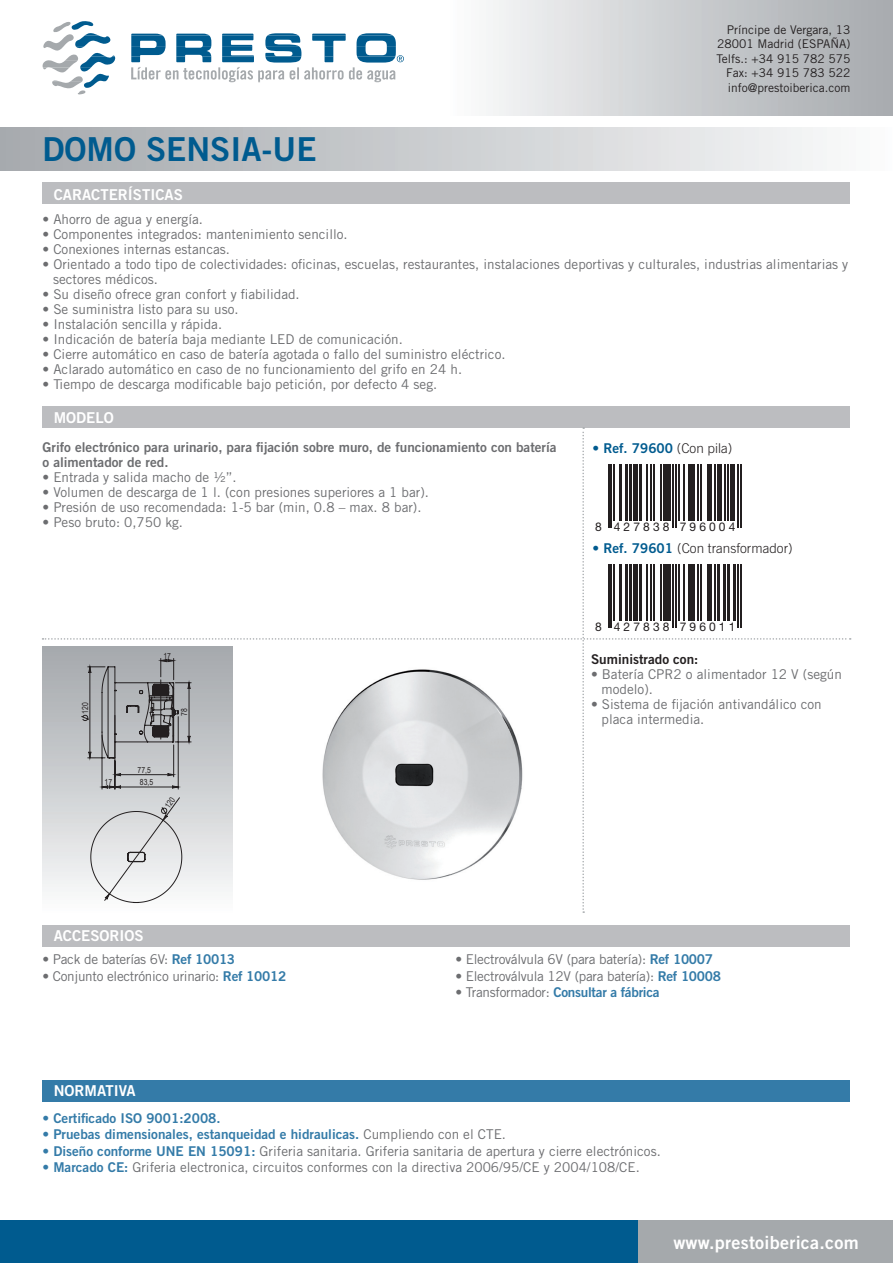
<style>
.page{position:relative;width:893px;height:1263px;background:#fff}
.page>*{position:absolute;margin:0;border:0;box-sizing:border-box;transform-origin:0 0}
.t1{font:33px "Trade Gothic Bold Two";color:#005b8f}
.t2{font:18px "Trade Gothic Bold Two";letter-spacing:.015em;color:#fff}
.t3{font:15px "Trade Gothic Bold Two";color:#fff}
.CARACTERISTICAS{font:13.5px/15px "Trade Gothic";color:#6c6d70}
.TEXTO_NORMAL{font:13.5px "Trade Gothic";color:#6c6d70}
.CARACTERISTICAS-2{font:13.5px "Trade Gothic";letter-spacing:-.02em;color:#6c6d70}
.TEXTO_NORMAL-2{font:13.5px "Trade Gothic Bold Two";color:#6c6d70}
.TEXTO_NORMAL-3{font:13.5px "Trade Gothic Bold Two";color:#347ba8}
.TEXTO_NORMAL-4{font:13.5px "Trade Gothic Bold Two";letter-spacing:-.02em;color:#347ba8}
.t4{font:300 13.5px "Trade Gothic";color:#231f20}
.t5{font:13.5px "Trade Gothic Bold Two";color:#005b8f}
.TEXTO_NORMAL-5{font:13.5px "Trade Gothic Bold Two";color:#231f20}
.t6{font:12px "Trade Gothic";color:#231f20}
.t7{font:12px "Helvetica Neue";letter-spacing:.265em;color:#231f20}
.t8{font:8.4px/12.3px "Arial Narrow";color:#231f20}
.s1{font-family:"Trade Gothic";font-weight:300;color:#231f20}
.s2{font-family:"Trade Gothic Bold Two";font-weight:400;color:#005b8f}
.s3{font-family:"Trade Gothic Bold Two";color:#347ba8}
.s4{font-family:"Trade Gothic";color:#6c6d70}
</style>
<div class="page">
<div style="left:628px;top:1220px;width:265px;height:43px;background:#a5a9ac"></div>
<div style="left:0;top:128px;width:893px;height:42px;background:linear-gradient(to right,#a3a7ab,#fafafb)"></div>
<div style="left:43px;top:183px;width:807px;height:21px;background:#bcbdc0"></div>
<div style="left:446px;top:0;width:447px;height:116px;background:linear-gradient(to right,#fbfcfc,#a4a8ac)"></div>
<div style="left:0;top:1220px;width:637px;height:43px;background:#005b8f"></div>
<svg style="left:42px;top:21px;width:362px;height:74px"></svg>
<div style="left:43px;top:1080px;width:807px;height:21px;background:#347ba8"></div>
<div style="left:43px;top:406px;width:807px;height:21px;background:#bcbdc0"></div>
<div style="left:43px;top:925px;width:807px;height:21px;background:#bcbdc0"></div>
<svg style="left:43px;top:427px;width:808px;height:486px"></svg>
<p class="t1" style="left:43px;top:129px;width:276px">DOMO SENSIA-UE</p>
<p class="t3" style="left:54px;top:185px;width:131px">CARACTERÍSTICAS</p>
<p class="t6" style="left:727px;top:23px;width:125px">Príncipe de Vergara, 13</p>
<p class="t6" style="left:717px;top:37px;width:135px">28001 Madrid (ESPAÑA)</p>
<p class="t6" style="left:716px;top:51px;width:136px">Telfs.: +34 915 782 575</p>
<p class="t6" style="left:726px;top:66px;width:126px">Fax: +34 915 783 522</p>
<p class="t6" style="left:728px;top:80px;width:124px">info@prestoiberica.com</p>
<p class="CARACTERISTICAS" style="left:43px;top:211px;width:162px">• Ahorro de agua y energía.</p>
<p class="CARACTERISTICAS" style="left:43px;top:226px;width:307px">• Componentes integrados: mantenimiento sencillo.</p>
<p class="CARACTERISTICAS" style="left:43px;top:241px;width:189px">• Conexiones internas estancas.</p>
<p class="CARACTERISTICAS" style="left:53px;top:256px;width:797px;text-indent:-10px">• Orientado a todo tipo de colectividades: oficinas, escuelas, restaurantes, instalaciones deportivas y culturales, industrias alimentarias y sectores médicos.</p>
<p class="CARACTERISTICAS" style="left:43px;top:286px;width:259px">• Su diseño ofrece gran confort y fiabilidad.</p>
<p class="CARACTERISTICAS" style="left:43px;top:301px;width:198px">• Se suministra listo para su uso.</p>
<p class="CARACTERISTICAS" style="left:43px;top:316px;width:181px">• Instalación sencilla y rápida.</p>
<p class="CARACTERISTICAS" style="left:43px;top:331px;width:362px">• Indicación de batería baja mediante LED de comunicación.</p>
<p class="CARACTERISTICAS" style="left:43px;top:346px;width:465px">• Cierre automático en caso de batería agotada o fallo del suministro eléctrico.</p>
<p class="CARACTERISTICAS" style="left:43px;top:361px;width:421px">• Aclarado automático en caso de no funcionamiento del grifo en 24 h.</p>
<p class="CARACTERISTICAS" style="left:43px;top:376px;width:396px">• Tiempo de descarga modificable bajo petición, por defecto 4 seg.</p>
<p class="t3" style="left:54px;top:408px;width:62px">MODELO</p>
<p class="TEXTO_NORMAL-2" style="left:43px;top:439px;width:516px">Grifo electrónico para urinario, para fijación sobre muro, de funcionamiento con batería</p>
<p class="TEXTO_NORMAL-2" style="left:43px;top:454px;width:127px">o alimentador de red.</p>
<p class="CARACTERISTICAS" style="left:43px;top:469px;width:196px">• Entrada y salida macho de ½”.</p>
<p class="CARACTERISTICAS" style="left:43px;top:484px;width:388px">• Volumen de descarga de 1 l. (con presiones superiores a 1 bar).</p>
<p class="CARACTERISTICAS" style="left:43px;top:499px;width:380px">• Presión de uso recomendada: 1-5 bar (min, 0.8 – max. 8 bar).</p>
<p class="CARACTERISTICAS" style="left:43px;top:514px;width:142px">• Peso bruto: 0,750 kg.</p>
<p class="t8" style="left:163px;top:649px;width:9px">17</p>
<p class="t8" style="left:79px;top:713px;width:13px;rotate:-90deg">120</p>
<p class="t8" style="left:178px;top:716px;width:9px;rotate:-90deg">78</p>
<p class="t8" style="left:105px;top:776px;width:9px">17</p>
<p class="t8" style="left:138px;top:763px;width:17px">77,5<br>83,5</p>
<p class="t5" style="left:592px;top:440px;width:141px">• Ref. 79600 <span class="s1">(Con pila)</span></p>
<p class="t7" style="left:595px;top:516px;width:142px">8 427838 796004</p>
<p class="t4" style="left:592px;top:540px;width:202px"><span class="s2">• Ref. 79601</span> (Con transformador)</p>
<p class="t7" style="left:595px;top:616px;width:142px">8 427838 796011</p>
<p class="TEXTO_NORMAL-5" style="left:591px;top:651px;width:109px">Suministrado con:</p>
<p class="CARACTERISTICAS" style="left:602px;top:666px;width:242px;text-indent:-10px">• Batería CPR2 o alimentador 12 V (según modelo).</p>
<p class="CARACTERISTICAS" style="left:602px;top:696px;width:222px;text-indent:-10px">• Sistema de fijación antivandálico con placa intermedia.</p>
<p class="t3" style="left:54px;top:926px;width:91px">ACCESORIOS</p>
<p class="CARACTERISTICAS-2" style="left:43px;top:951px;width:194px">• Pack de baterías 6V: <span class="s3">Ref 10013</span></p>
<p class="CARACTERISTICAS-2" style="left:43px;top:968px;width:245px">• Conjunto electrónico urinario: <span class="s3">Ref 10012</span></p>
<p class="CARACTERISTICAS-2" style="left:455px;top:951px;width:259px">• Electroválvula 6V (para batería): <span class="s3">Ref 10007</span></p>
<p class="CARACTERISTICAS-2" style="left:455px;top:968px;width:267px">• Electroválvula 12V (para batería): <span class="s3">Ref 10008</span></p>
<p class="TEXTO_NORMAL-4" style="left:455px;top:984px;width:206px"><span class="s4">• Transformador:</span> Consultar a fábrica</p>
<p class="t3" style="left:54px;top:1082px;width:83px">NORMATIVA</p>
<p class="TEXTO_NORMAL-3" style="left:43px;top:1109px;width:180px">• Certificado ISO 9001:2008.</p>
<p class="TEXTO_NORMAL-3" style="left:43px;top:1126px;width:465px">• Pruebas dimensionales, estanqueidad e hidraulicas. <span class="s4">Cumpliendo con el CTE.</span></p>
<p class="TEXTO_NORMAL" style="left:43px;top:1142px;width:620px"><span class="s3">• Diseño conforme UNE EN 15091:</span> Griferia sanitaria. Griferia sanitaria de apertura y cierre electrónicos.</p>
<p class="TEXTO_NORMAL" style="left:43px;top:1159px;width:599px"><span class="s3">• Marcado CE:</span> Griferia electronica, circuitos conformes con la directiva 2006/95/CE y 2004/108/CE.</p>
<p class="t2" style="left:673px;top:1231px;width:187px">www.prestoiberica.com</p>
</div>
